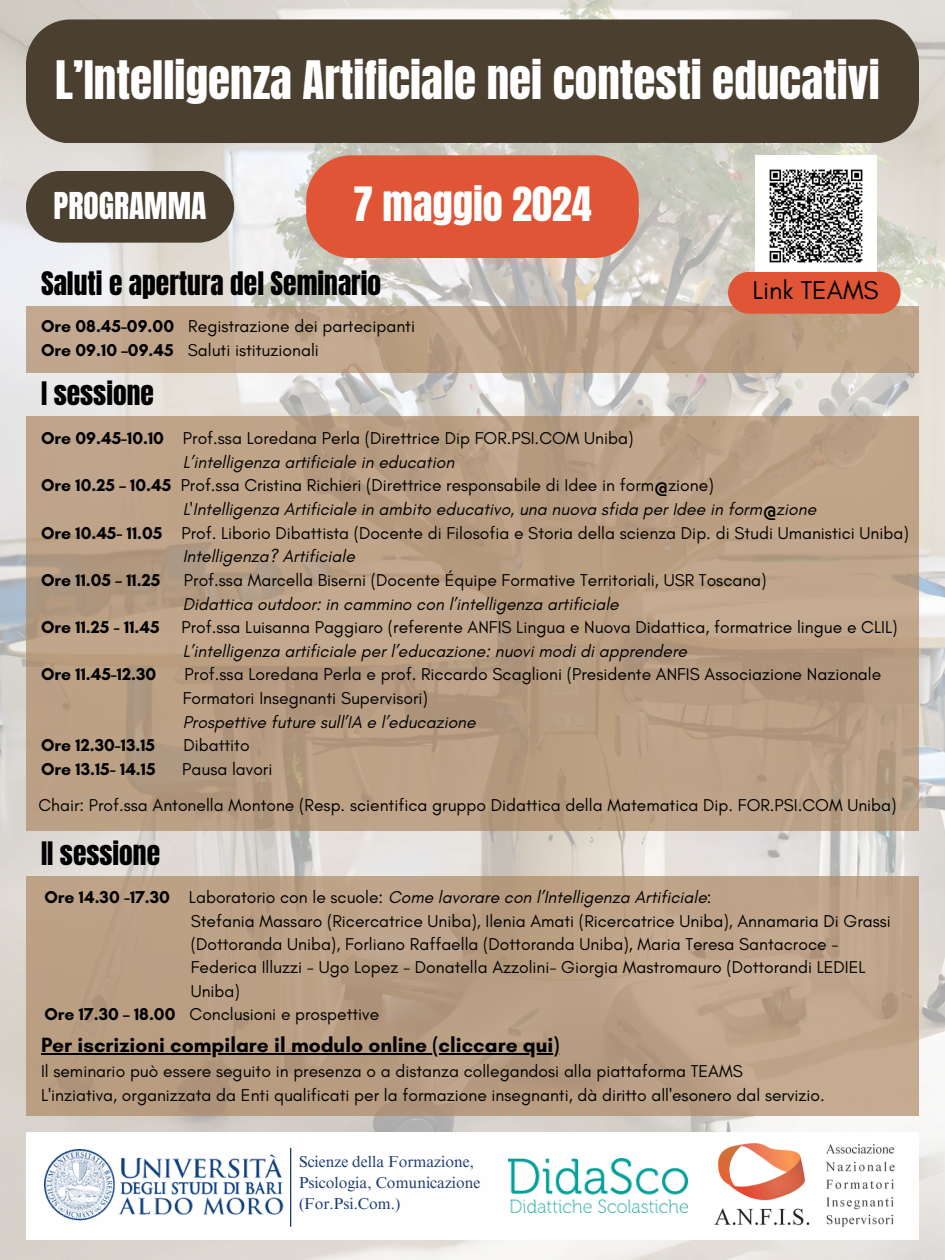
<style>
.page{position:relative;width:945px;height:1260px;background:#fff}
.page>*{position:absolute;margin:0;border:0;box-sizing:border-box;transform-origin:0 0}
.t1{font:45.15px "Anton";color:#fff}
.t2{font:40.25px "Anton";color:#fff}
.t3{font:31.5px "Anton";color:#fff}
.t4{font:29.75px "Glacial Indifference";color:#000}
.t5{font:27.47px "Anton";color:#000}
.t6{font:26.25px "Glacial Indifference";color:#000}
.t7{font:700 21px "Glacial Indifference";color:#000}
.t8{font:17.5px "Glacial Indifference";color:#000}
.t9{font:italic 17.5px "Glacial Indifference";color:#000}
.t10{font:700 17.5px "Glacial Indifference";color:#000}
.t11{font:15.75px "Times NRMT Pro";color:#1d3c73}
.s1{font-weight:700}
.s2{font-weight:700;font-style:normal}
.s3{font-style:normal}
</style>
<div class="page">
<img style="left:0;top:0;width:945px;height:1260px">
<div style="left:26px;top:19px;width:893px;height:124px;background:#4b3f30"></div>
<div style="left:306px;top:155px;width:333px;height:103px;background:#df5535"></div>
<div style="left:26px;top:171px;width:208px;height:72px;background:#4b3f30;border-radius:36px"></div>
<svg style="left:26px;top:416px;width:893px;height:415px;background:#ba9f84"></svg>
<div style="left:26px;top:306px;width:893px;height:67px;background:linear-gradient(to right,#c0a68c,#b99f83)"></div>
<div style="left:26px;top:876px;width:893px;height:239px;background:linear-gradient(to right,#b59a7f,#c0a58b)"></div>
<img style="left:755px;top:155px;width:121px;height:117px">
<div style="left:728px;top:272px;width:173px;height:42px;background:#df5535;border-radius:21px"></div>
<hr style="left:41px;top:1053px;width:519px;height:1px;background:#000">
<div style="left:26px;top:1132px;width:893px;height:108px;background:#fefefe"></div>
<img style="left:509px;top:1159px;width:178px;height:53px">
<img style="left:714px;top:1143px;width:181px;height:84px">
<img style="left:44px;top:1150px;width:240px;height:71px">
<hr style="left:290px;top:1148px;width:1px;height:79px;background:#1d3c73">
<p class="t1" style="left:55px;top:48px;width:826px">L’Intelligenza Artificiale nei contesti educativi</p>
<h2 class="t3" style="left:54px;top:183px;width:154px">PROGRAMMA</h2>
<h1 class="t2" style="left:353px;top:175px;width:240px">7 maggio 2024</h1>
<p class="t5" style="left:41px;top:264px;width:342px">Saluti e apertura del Seminario</p>
<p class="t8" style="left:41px;top:316px;width:375px"><span class="s1">Ore 08.45-09.00</span> Registrazione dei partecipanti</p>
<p class="t10" style="left:41px;top:339px;width:134px">Ore 09.10 –09.45</p>
<p class="t8" style="left:188px;top:339px;width:133px">Saluti istituzionali</p>
<p class="t5" style="left:41px;top:374px;width:114px">I sessione</p>
<p class="t6" style="left:753px;top:274px;width:128px">Link TEAMS</p>
<h3 class="t8" style="left:41px;top:428px;width:594px"><span class="s1">Ore 09.45-10.10</span> Prof.ssa Loredana Perla (Direttrice Dip FOR.PSI.COM Uniba)</h3>
<h4 class="t9" style="left:183px;top:451px;width:273px">L’intelligenza artificiale in education</h4>
<h4 class="t8" style="left:41px;top:475px;width:674px"><span class="s1">Ore 10.25 – 10.45</span> Prof.ssa Cristina Richieri (Direttrice responsabile di Idee in form zione)</h4>
<p class="t9" style="left:183px;top:498px;width:635px">L'Intelligenza Artificiale in ambito educativo, una nuova sfida per Idee in form zione</p>
<p class="t8" style="left:41px;top:522px;width:869px"><span class="s1">Ore 10.45- 11.05</span> Prof. Liborio Dibattista (Docente di Filosofia e Storia della scienza Dip. di Studi Umanistici Uniba)</p>
<h4 class="t9" style="left:183px;top:546px;width:174px">Intelligenza? Artificiale</h4>
<p class="t10" style="left:41px;top:569px;width:121px">Ore 11.05 – 11.25</p>
<p class="t8" style="left:184px;top:569px;width:584px">Prof.ssa Marcella Biserni (Docente Équipe Formative Territoriali, USR Toscana)</p>
<p class="t9" style="left:183px;top:593px;width:438px">Didattica outdoor: in cammino con l’intelligenza artificiale</p>
<p class="t10" style="left:41px;top:617px;width:120px">Ore 11.25 - 11.45</p>
<p class="t8" style="left:182px;top:617px;width:718px">Prof.ssa Luisanna Paggiaro (referente ANFIS Lingua e Nuova Didattica, formatrice lingue e CLIL)</p>
<p class="t9" style="left:183px;top:640px;width:506px">L’intelligenza artificiale per l’educazione: nuovi modi di apprendere</p>
<p class="t10" style="left:41px;top:664px;width:117px">Ore 11.45-12.30</p>
<p class="t8" style="left:185px;top:664px;width:698px">Prof.ssa Loredana Perla e prof. Riccardo Scaglioni (Presidente ANFIS Associazione Nazionale</p>
<p class="t8" style="left:183px;top:687px;width:247px">Formatori Insegnanti Supervisori)</p>
<p class="t9" style="left:183px;top:711px;width:295px">Prospettive future sull’IA e l’educazione</p>
<p class="t10" style="left:41px;top:735px;width:116px">Ore 12.30-13.15</p>
<p class="t8" style="left:184px;top:735px;width:68px">Dibattito</p>
<p class="t10" style="left:41px;top:758px;width:116px">Ore 13.15- 14.15</p>
<p class="t8" style="left:182px;top:758px;width:92px">Pausa lavori</p>
<p class="t4" style="left:653px;top:467px;width:18px">@</p>
<p class="t4" style="left:762px;top:492px;width:18px">@</p>
<p class="t8" style="left:38px;top:794px;width:860px">Chair: Prof.ssa Antonella Montone (Resp. scientifica gruppo Didattica della Matematica Dip. FOR.PSI.COM Uniba)</p>
<p class="t5" style="left:41px;top:834px;width:121px">II sessione</p>
<p class="t9" style="left:44px;top:887px;width:669px"><span class="s2">Ore 14.30 -17.30</span> <span class="s3">Laboratorio con le scuole:</span> Come lavorare con l’Intelligenza Artificiale<span class="s3">:</span></p>
<p class="t8" style="left:191px;top:910px;width:702px">Stefania Massaro (Ricercatrice Uniba), Ilenia Amati (Ricercatrice Uniba), Annamaria Di Grassi</p>
<p class="t8" style="left:191px;top:933px;width:649px">(Dottoranda Uniba), Forliano Raffaella (Dottoranda Uniba), Maria Teresa Santacroce -</p>
<h4 class="t8" style="left:191px;top:957px;width:676px">Federica Illuzzi - Ugo Lopez - Donatella Azzolini- Giorgia Mastromauro (Dottorandi LEDIEL</h4>
<p class="t8" style="left:191px;top:980px;width:51px">Uniba)</p>
<p class="t8" style="left:44px;top:1003px;width:336px"><span class="s1">Ore 17.30 – 18.00</span> Conclusioni e prospettive</p>
<p class="t7" style="left:41px;top:1032px;width:520px">Per iscrizioni compilare il modulo online (cliccare qui)</p>
<p class="t8" style="left:41px;top:1061px;width:703px">Il seminario può essere seguito in presenza o a distanza collegandosi alla piattaforma TEAMS</p>
<h5 class="t8" style="left:41px;top:1084px;width:785px">L'inziativa, organizzata da Enti qualificati per la formazione insegnanti, dà diritto all'esonero dal servizio.</h5>
<p class="t11" style="left:299px;top:1156px;width:176px">Scienze della Formazione,</p>
<p class="t11" style="left:299px;top:1177px;width:183px">Psicologia, Comunicazione</p>
<p class="t11" style="left:299px;top:1198px;width:103px">(For.Psi.Com.)</p>
</div>
